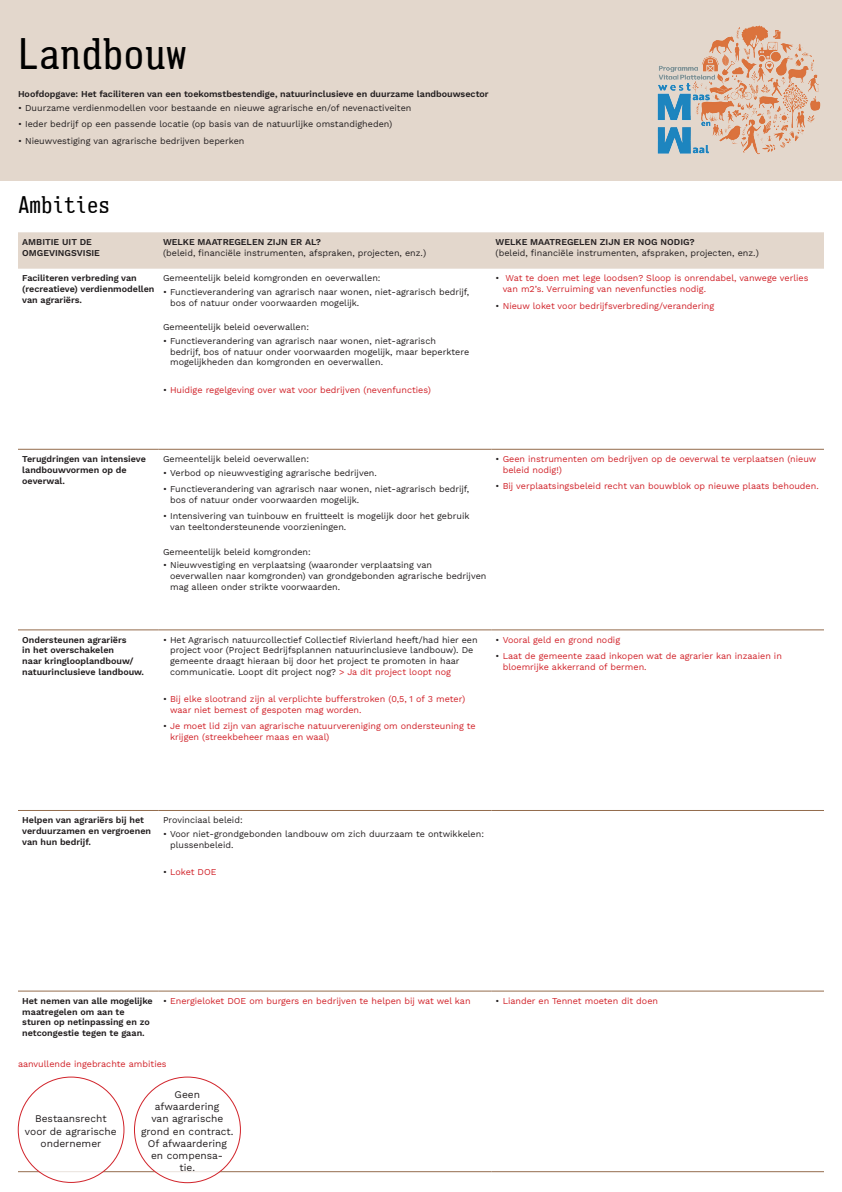
<style>
.page{position:relative;width:842px;height:1192px;background:#fff}
.page>*{position:absolute;margin:0;border:0;box-sizing:border-box;transform-origin:0 0}
.t1{font:44px "Pennsylvania";color:#000}
.t2{font:24px "Pennsylvania";color:#000}
.t3{font:10.2px/12.2px "Work Sans";color:#231f20;text-align:center}
.t4{font:9px/10.8px "Work Sans";color:#231f20}
.t5{font:9px/10.8px "Work Sans";color:#d1232a}
.t6{font:600 9px/10.8px "Work Sans";color:#231f20}
.s1{color:#231f20}
.s2{color:#d1232a}
</style>
<div class="page">
<div style="left:0;top:0;width:842px;height:181px;background:#e3d7cc"></div>
<div style="left:18px;top:232px;width:806px;height:37px;background:#e3d7cc"></div>
<hr style="left:18px;top:449px;width:141px;height:1px;background:#946c4d">
<hr style="left:159px;top:449px;width:332px;height:1px;background:#946c4d">
<hr style="left:491px;top:449px;width:333px;height:1px;background:#946c4d">
<hr style="left:18px;top:629px;width:141px;height:1px;background:#946c4d">
<hr style="left:159px;top:629px;width:332px;height:1px;background:#946c4d">
<hr style="left:491px;top:629px;width:333px;height:1px;background:#946c4d">
<hr style="left:18px;top:810px;width:141px;height:1px;background:#946c4d">
<hr style="left:159px;top:810px;width:332px;height:1px;background:#946c4d">
<hr style="left:491px;top:810px;width:333px;height:1px;background:#946c4d">
<hr style="left:18px;top:991px;width:141px;height:1px;background:#946c4d">
<hr style="left:159px;top:991px;width:332px;height:1px;background:#946c4d">
<hr style="left:491px;top:991px;width:333px;height:1px;background:#946c4d">
<hr style="left:18px;top:1171px;width:141px;height:1px;background:#946c4d">
<hr style="left:159px;top:1171px;width:332px;height:1px;background:#946c4d">
<hr style="left:491px;top:1171px;width:333px;height:1px;background:#946c4d">
<img style="left:657px;top:25px;width:164px;height:130px">
<div style="left:18px;top:1077px;width:106px;height:105px;background:#fff;border-radius:50%"></div>
<div style="left:134px;top:1077px;width:106px;height:106px;background:#fff;border-radius:50%"></div>
<h1 class="t1" style="left:18px;top:29px;width:170px">Landbouw</h1>
<p class="t6" style="left:18px;top:88px;width:472px">Hoofdopgave: Het faciliteren van een toekomstbestendige, natuurinclusieve en duurzame landbouwsector</p>
<p class="t4" style="left:18px;top:102px;width:395px">• Duurzame verdienmodellen voor bestaande en nieuwe agrarische en/of nevenactiveiten</p>
<p class="t4" style="left:18px;top:118px;width:376px">• Ieder bedrijf op een passende locatie (op basis van de natuurlijke omstandigheden)</p>
<p class="t4" style="left:18px;top:135px;width:228px">• Nieuwvestiging van agrarische bedrijven beperken</p>
<h2 class="t2" style="left:18px;top:192px;width:94px">Ambities</h2>
<p class="t6" style="left:22px;top:236px;width:79px">AMBITIE UIT DE<br>OMGEVINGSVISIE</p>
<p class="t6" style="left:163px;top:236px;width:160px">WELKE MAATREGELEN ZIJN ER AL?</p>
<p class="t4" style="left:163px;top:247px;width:265px">(beleid, financiële instrumenten, afspraken, projecten, enz.)</p>
<p class="t6" style="left:22px;top:272px;width:134px">Faciliteren verbreding van (recreatieve) verdienmodellen van agrariërs.</p>
<p class="t4" style="left:163px;top:272px;width:219px">Gemeentelijk beleid komgronden en oeverwallen:</p>
<p class="t4" style="left:170px;top:286px;width:301px;text-indent:-7px">• Functieverandering van agrarisch naar wonen, niet-agrarisch bedrijf, bos of natuur onder voorwaarden mogelijk.</p>
<p class="t4" style="left:163px;top:321px;width:148px">Gemeentelijk beleid oeverwallen:</p>
<p class="t4" style="left:170px;top:335px;width:301px;text-indent:-7px">• Functieverandering van agrarisch naar wonen, niet-agrarisch<br>bedrijf, bos of natuur onder voorwaarden mogelijk, maar beperktere mogelijkheden dan komgronden en oeverwallen.</p>
<p class="t5" style="left:163px;top:384px;width:269px"><span class="s1">•</span> Huidige regelgeving over wat voor bedrijven (nevenfuncties)</p>
<p class="t6" style="left:496px;top:236px;width:201px">WELKE MAATREGELEN ZIJN ER NOG NODIG?</p>
<p class="t4" style="left:496px;top:247px;width:265px">(beleid, financiële instrumenten, afspraken, projecten, enz.)</p>
<p class="t5" style="left:503px;top:272px;width:307px;text-indent:-7px"><span class="s1">•</span> Wat te doen met lege loodsen? Sloop is onrendabel, vanwege verlies van m2’s. Verruiming van nevenfuncties nodig.</p>
<p class="t5" style="left:496px;top:300px;width:220px"><span class="s1">•</span> Nieuw loket voor bedrijfsverbreding/verandering</p>
<p class="t6" style="left:22px;top:453px;width:125px">Terugdringen van intensieve landbouwvormen op de oeverwal.</p>
<p class="t4" style="left:163px;top:453px;width:148px">Gemeentelijk beleid oeverwallen:</p>
<p class="t4" style="left:163px;top:467px;width:215px">• Verbod op nieuwvestiging agrarische bedrijven.</p>
<p class="t4" style="left:170px;top:483px;width:301px;text-indent:-7px">• Functieverandering van agrarisch naar wonen, niet-agrarisch bedrijf, bos of natuur onder voorwaarden mogelijk.</p>
<p class="t4" style="left:170px;top:510px;width:301px;text-indent:-7px">• Intensivering van tuinbouw en fruitteelt is mogelijk door het gebruik van teeltondersteunende voorzieningen.</p>
<p class="t4" style="left:163px;top:546px;width:149px">Gemeentelijk beleid komgronden:</p>
<p class="t4" style="left:170px;top:559px;width:318px;text-indent:-7px">• Nieuwvestiging en verplaatsing (waaronder verplaatsing van oeverwallen naar komgronden) van grondgebonden agrarische bedrijven mag alleen onder strikte voorwaarden.</p>
<p class="t5" style="left:503px;top:453px;width:315px;text-indent:-7px"><span class="s1">•</span> Geen instrumenten om bedrijven op de oeverwal te verplaatsen (nieuw beleid nodig!)</p>
<p class="t5" style="left:496px;top:480px;width:325px"><span class="s1">•</span> Bij verplaatsingsbeleid recht van bouwblok op nieuwe plaats behouden.</p>
<p class="t6" style="left:22px;top:634px;width:123px">Ondersteunen agrariërs<br>in het overschakelen<br>naar kringlooplandbouw/ natuurinclusieve landbouw.</p>
<p class="t4" style="left:170px;top:634px;width:309px;text-indent:-7px">• Het Agrarisch natuurcollectief Collectief Rivierland heeft/had hier een project voor (Project Bedrijfsplannen natuurinclusieve landbouw). De gemeente draagt hieraan bij door het project te promoten in haar communicatie. Loopt dit project nog? <span class="s2">&gt; Ja dit project loopt nog</span></p>
<p class="t5" style="left:170px;top:693px;width:297px;text-indent:-7px"><span class="s1">•</span> Bij elke slootrand zijn al verplichte bufferstroken (0,5, 1 of 3 meter) waar niet bemest of gespoten mag worden.</p>
<p class="t5" style="left:170px;top:721px;width:307px;text-indent:-7px"><span class="s1">•</span> Je moet lid zijn van agrarische natuurvereniging om ondersteuning te krijgen (streekbeheer maas en waal)</p>
<p class="t5" style="left:496px;top:634px;width:126px"><span class="s1">•</span> Vooral geld en grond nodig</p>
<p class="t5" style="left:503px;top:650px;width:281px;text-indent:-7px"><span class="s1">•</span> Laat de gemeente zaad inkopen wat de agrarier kan inzaaien in bloemrijke akkerrand of bermen.</p>
<p class="t6" style="left:22px;top:814px;width:130px">Helpen van agrariërs bij het verduurzamen en vergroenen van hun bedrijf.</p>
<p class="t4" style="left:163px;top:814px;width:81px">Provinciaal beleid:</p>
<p class="t4" style="left:170px;top:828px;width:315px;text-indent:-7px">• Voor niet-grondgebonden landbouw om zich duurzaam te ontwikkelen: plussenbeleid.</p>
<p class="t5" style="left:163px;top:866px;width:55px"><span class="s1">•</span> Loket DOE</p>
<p class="t6" style="left:22px;top:995px;width:132px">Het nemen van alle mogelijke maatregelen om aan te sturen op netinpassing en zo netcongestie tegen te gaan.</p>
<p class="t5" style="left:163px;top:995px;width:309px"><span class="s1">•</span> Energieloket DOE om burgers en bedrijven te helpen bij wat wel kan</p>
<p class="t5" style="left:496px;top:995px;width:164px"><span class="s1">•</span> Liander en Tennet moeten dit doen</p>
<p class="t5" style="left:18px;top:1058px;width:150px">aanvullende ingebrachte ambities</p>
<p class="t3" style="left:25px;top:1112px;width:93px">Bestaansrecht voor de agrarische ondernemer</p>
<p class="t3" style="left:141px;top:1088px;width:94px">Geen afwaardering<br>van agrarische grond en contract.<br>Of afwaardering en compensa-<br>tie.</p>
</div>
